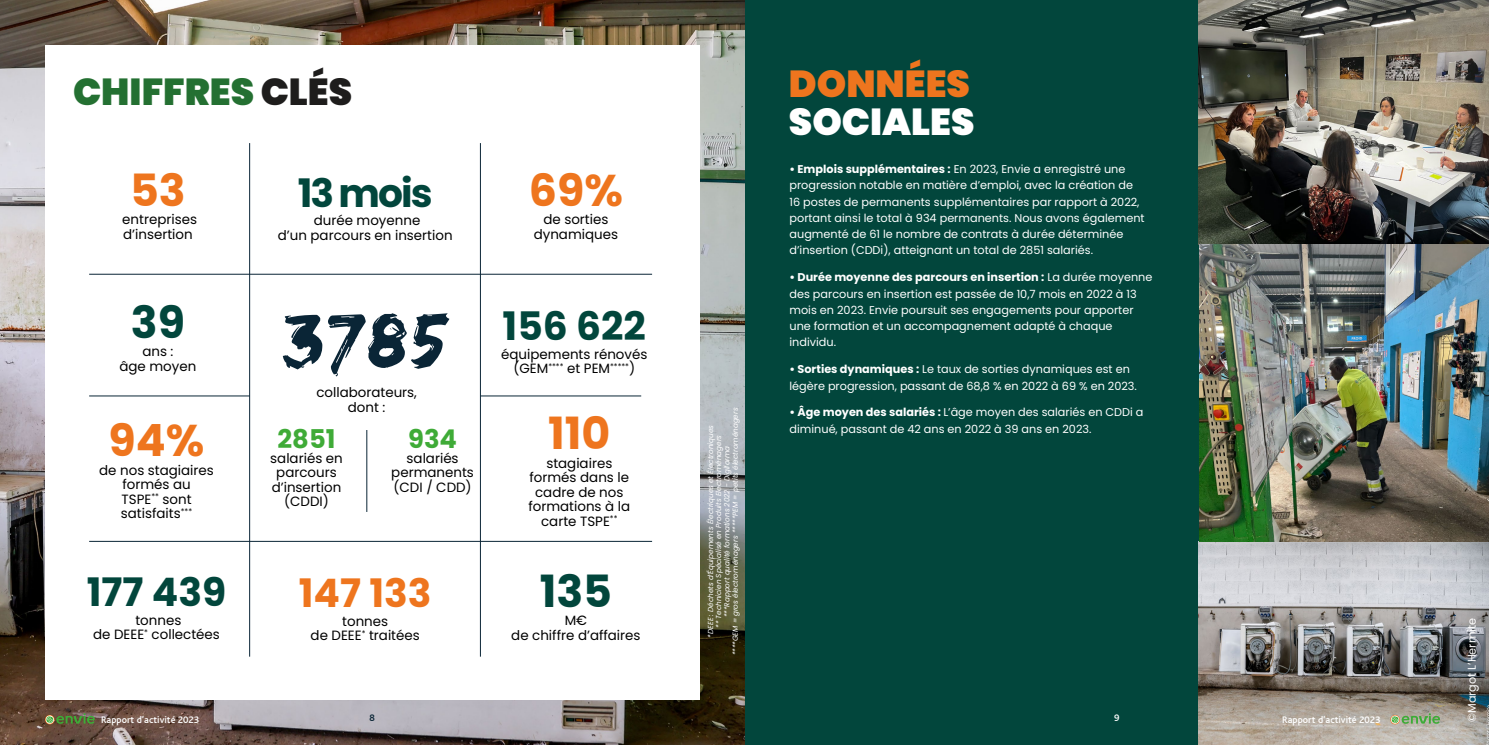
<style>
.page{position:relative;width:1489px;height:745px;background:#fff}
.page>*{position:absolute;margin:0;border:0;box-sizing:border-box;transform-origin:0 0}
.t1{font:79.5px "Edo SZ";color:#0a2536}
.t2{font:700 44.38px "Poppins";color:#ee751e}
.t3{font:700 44.38px "Poppins";color:#02463c}
.t4{font:700 39.25px "Poppins";color:#02463c}
.t5{font:700 39.25px "Poppins";color:#ee751e}
.t6{font:900 37.5px "Poppins";color:#247032}
.t7{font:900 37.5px "Poppins";color:#fff}
.t8{font:900 37.5px "Poppins";color:#ee751e}
.t9{font:700 25.75px "Poppins";color:#3fab37}
.t10{font:13.38px/14.5px "Poppins";color:#000;text-align:center}
.t11{font:11.25px/16.2px "Poppins";color:#fff}
.t12{font:500 10px "Bliss";color:#fff}
.t13{font:500 10px "Bliss";color:#0a2536}
.t14{font:italic 7.25px/8.2px "Poppins";color:#fff;text-align:center}
.s1{color:#1e1d1c}
.s2{font-weight:700}
</style>
<div class="page">
<div style="left:744px;top:0;width:539px;height:744px;background:#02463c"></div>
<img style="left:1198px;top:0;width:290px;height:744px">
<svg style="left:1390px;top:712px;width:49px;height:11px"></svg>
<img style="left:0;top:0;width:744px;height:744px">
<div style="left:45px;top:45px;width:654px;height:654px;background:#fff"></div>
<hr style="left:366px;top:429px;width:1px;height:82px;background:#0a2536">
<hr style="left:480px;top:143px;width:1px;height:513px;background:#0a2536">
<hr style="left:249px;top:143px;width:1px;height:513px;background:#0a2536">
<hr style="left:89px;top:274px;width:563px;height:1px;background:#0a2536">
<hr style="left:89px;top:395px;width:161px;height:1px;background:#0a2536">
<hr style="left:480px;top:395px;width:161px;height:1px;background:#0a2536">
<hr style="left:89px;top:541px;width:563px;height:1px;background:#0a2536">
<svg style="left:46px;top:712px;width:49px;height:11px"></svg>
<h3 class="t6" style="left:73px;top:70px;width:281px">CHIFFRES <span class="s1">CLÉS</span></h3>
<h2 class="t2" style="left:130px;top:164px;width:57px">53</h2>
<p class="t10" style="left:122px;top:212px;width:76px;text-align:left">entreprises d’insertion</p>
<h2 class="t3" style="left:131px;top:296px;width:56px">39</h2>
<p class="t10" style="left:119px;top:344px;width:78px">ans :<br>âge moyen</p>
<h2 class="t2" style="left:109px;top:414px;width:97px">94%</h2>
<p class="t10" style="left:121px;top:477px;width:73px;text-align:justify">formés au TSPE<sup>**</sup> sont satisfaits<sup>***</sup></p>
<p class="t10" style="left:99px;top:462px;width:116px">de nos stagiaires</p>
<h3 class="t4" style="left:87px;top:569px;width:141px">177 439</h3>
<p class="t10" style="left:93px;top:612px;width:128px">tonnes<br>de DEEE<sup>*</sup> collectées</p>
<h3 class="t4" style="left:298px;top:170px;width:136px">13 mois</h3>
<p class="t10" style="left:278px;top:213px;width:176px">durée moyenne<br>d’un parcours en insertion</p>
<h1 class="t1" style="left:281px;top:292px;width:166px">3785</h1>
<p class="t10" style="left:316px;top:385px;width:102px">collaborateurs, dont :</p>
<h3 class="t9" style="left:277px;top:424px;width:59px">2851</h3>
<p class="t10" style="left:270px;top:450px;width:74px">salariés en parcours d’insertion (CDDI)</p>
<h3 class="t9" style="left:408px;top:424px;width:50px">934</h3>
<p class="t10" style="left:391px;top:450px;width:84px">salariés permanents (CDI / CDD)</p>
<h3 class="t5" style="left:299px;top:570px;width:134px">147 133</h3>
<p class="t10" style="left:310px;top:613px;width:111px">tonnes<br>de DEEE<sup>*</sup> traitées</p>
<h2 class="t2" style="left:529px;top:164px;width:96px">69%</h2>
<p class="t10" style="left:533px;top:212px;width:86px">de sorties dynamiques</p>
<h3 class="t4" style="left:502px;top:303px;width:145px">156 622</h3>
<p class="t10" style="left:501px;top:347px;width:148px">équipements rénovés (GEM<sup>****</sup> et PEM<sup>*****</sup>)</p>
<h2 class="t2" style="left:548px;top:408px;width:64px">110</h2>
<p class="t10" style="left:528px;top:455px;width:103px">stagiaires formés dans le cadre de nos formations à la carte TSPE<sup>**</sup></p>
<h2 class="t3" style="left:539px;top:565px;width:74px">135</h2>
<p class="t10" style="left:511px;top:613px;width:131px">M€<br>de chiffre d’affaires</p>
<p class="t12" style="left:101px;top:713px;width:100px">Rapport d’activité 2023</p>
<p class="t13" style="left:369px;top:712px;width:7px">8</p>
<p class="t14" style="left:706px;top:654px;width:249px;rotate:-90deg">*DEEE : Déchets d’Équipements Électriques et Électroniques<br>** Technicien Spécialisé en Produits Electroménagers<br>***Rapport qualité formations 2022 - Digiforma<br>****GEM = gros électroménagers *****PEM = petits électroménagers</p>
<h3 class="t8" style="left:789px;top:62px;width:182px">DONNÉES</h3>
<h3 class="t7" style="left:789px;top:100px;width:187px">SOCIALES</h3>
<p class="t11" style="left:789px;top:161px;width:356px"><span class="s2">• Emplois supplémentaires :</span> En 2023, Envie a enregistré une progression notable en matière d’emploi, avec la création de 16 postes de permanents supplémentaires par rapport à 2022, portant ainsi le total à 934 permanents. Nous avons également augmenté de 61 le nombre de contrats à durée déterminée d’insertion (CDDi), atteignant un total de 2851 salariés.</p>
<p class="t11" style="left:789px;top:269px;width:364px"><span class="s2">• Durée moyenne des parcours en insertion :</span> La durée moyenne des parcours en insertion est passée de 10,7 mois en 2022 à 13 mois en 2023. Envie poursuit ses engagements pour apporter une formation et un accompagnement adapté à chaque individu.</p>
<p class="t11" style="left:789px;top:361px;width:349px"><span class="s2">• Sorties dynamiques :</span> Le taux de sorties dynamiques est en légère progression, passant de 68,8 % en 2022 à 69 % en 2023.</p>
<p class="t11" style="left:789px;top:404px;width:355px"><span class="s2">• Âge moyen des salariés :</span> L’âge moyen des salariés en CDDi a diminué, passant de 42 ans en 2022 à 39 ans en 2023.</p>
<p class="t12" style="left:1113px;top:712px;width:7px">9</p>
<p class="t12" style="left:1282px;top:713px;width:100px">Rapport d’activité 2023</p>
<p class="t11" style="left:1463px;top:721px;width:106px;rotate:-90deg">©Margot L’Hermite</p>
</div>
